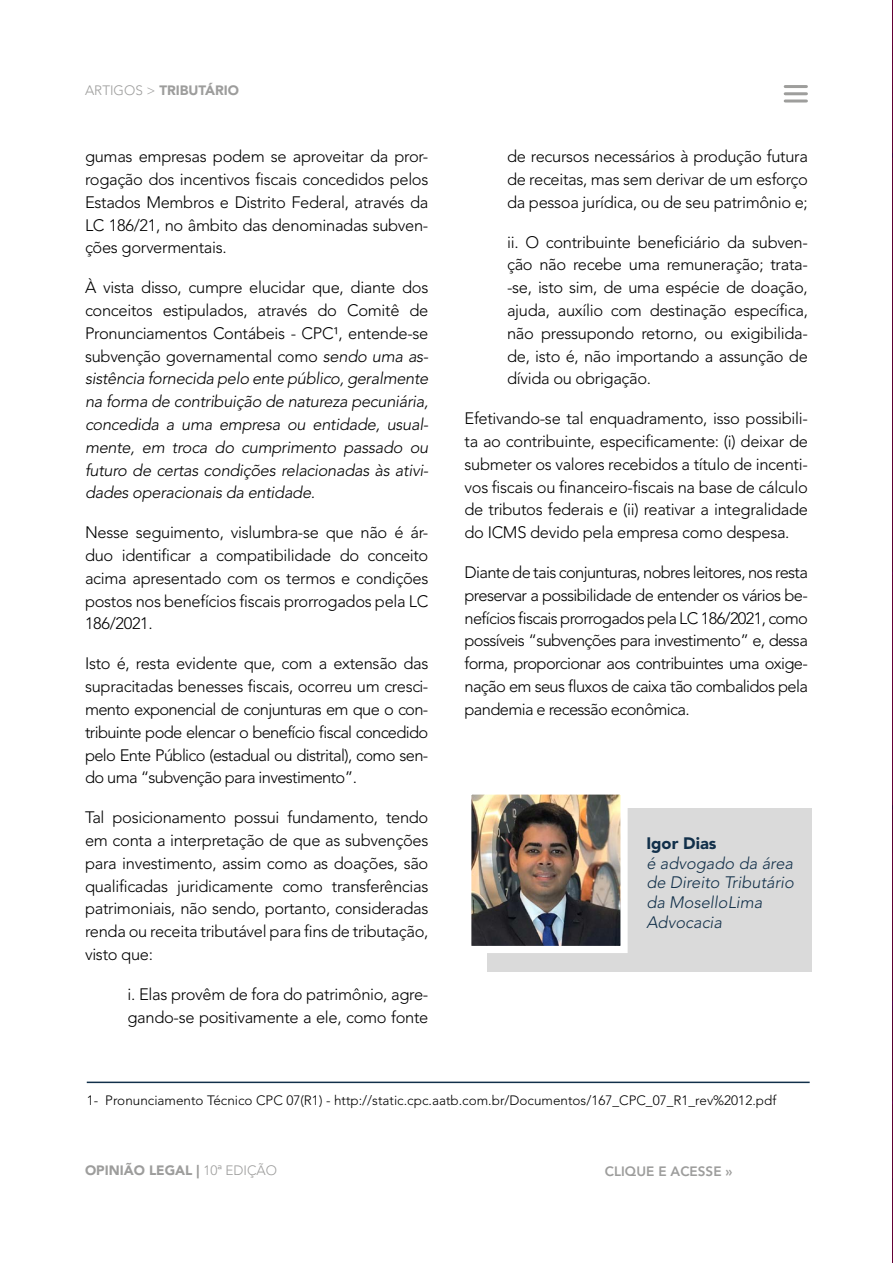
<style>
.page{position:relative;width:893px;height:1263px;background:#fff}
.page>*{position:absolute;margin:0;border:0;box-sizing:border-box;transform-origin:0 0}
.t1{font:300 16.5px/22.8px "Avenir LT Std";letter-spacing:-.02em;color:#000;text-align:justify}
.t2{font:italic 300 16.5px/22.8px "Avenir LT Std";letter-spacing:-.02em;color:#000;text-align:justify}
.t3{font:italic 300 16.5px/19.8px "Avenir LT Std";color:#12304a}
.t4{font:900 16.5px "Avenir LT Std";color:#12304a}
.t5{font:300 13.5px "Avenir LT Std";color:#000}
.t6{font:900 13.5px "Avenir LT Std";color:#9d9d9c}
.t7{font:800 13.5px "Avenir LT Std";color:#9d9d9c}
.s1{font-weight:300}
.s2{font-style:normal}
</style>
<div class="page">
<hr style="left:785px;top:85px;width:21px;height:3px;background:#9e9e9c">
<hr style="left:785px;top:92px;width:21px;height:3px;background:#9e9e9c">
<hr style="left:785px;top:99px;width:21px;height:3px;background:#9e9e9c">
<hr style="left:87px;top:1081px;width:723px;height:2px;background:#12304a">
<div style="left:487px;top:808px;width:325px;height:164px;background:#dadada"></div>
<img style="left:472px;top:795px;width:148px;height:150px">
<div style="left:464px;top:787px;width:164px;height:166px;border:7px solid #fff"></div>
<img style="left:892px;top:0;width:1px;height:1263px">
<p class="t6" style="left:85px;top:82px;width:156px"><span class="s1">ARTIGOS &gt;</span> TRIBUTÁRIO</p>
<p class="t1" style="left:85px;top:145px;width:345px">gumas empresas podem se aproveitar da pror&shy;rogação dos incentivos fiscais concedidos pelos Estados Membros e Distrito Federal, através da LC 186/21, no âmbito das denominadas subven&shy;ções gorvermentais.</p>
<p class="t2" style="left:85px;top:276px;width:345px"><span class="s2">À vista disso, cumpre elucidar que, diante dos conceitos estipulados, através do Comitê de Pronunciamentos Contábeis - CPC1, entende-se subvenção governamental como</span> sendo uma as&shy;sistência fornecida pelo ente público, geralmente na forma de contribuição de natureza pecuniária, concedida a uma empresa ou entidade, usual&shy;mente, em troca do cumprimento passado ou futuro de certas condições relacionadas às ativi&shy;dades operacionais da entidade.</p>
<p class="t1" style="left:85px;top:521px;width:345px">Nesse seguimento, vislumbra-se que não é ár&shy;duo identificar a compatibilidade do conceito acima apresentado com os termos e condições postos nos benefícios fiscais prorrogados pela LC 186/2021.</p>
<p class="t1" style="left:85px;top:652px;width:345px">Isto é, resta evidente que, com a extensão das supracitadas benesses fiscais, ocorreu um cresci&shy;mento exponencial de conjunturas em que o con&shy;tribuinte pode elencar o benefício fiscal concedido pelo Ente Público (estadual ou distrital), como sen&shy;do uma “subvenção para investimento”.</p>
<p class="t1" style="left:85px;top:806px;width:345px">Tal posicionamento possui fundamento, tendo em conta a interpretação de que as subvenções para investimento, assim como as doações, são qualificadas juridicamente como transferências patrimoniais, não sendo, portanto, consideradas renda ou receita tributável para fins de tributação, visto que:</p>
<p class="t1" style="left:128px;top:983px;width:302px">i. Elas provêm de fora do patrimônio, agre&shy;gando-se positivamente a ele, como fonte</p>
<p class="t1" style="left:507px;top:145px;width:302px">de recursos necessários à produção futura de receitas, mas sem derivar de um esforço da pessoa jurídica, ou de seu patrimônio e;</p>
<p class="t1" style="left:507px;top:231px;width:302px">ii. O contribuinte beneficiário da subven&shy;ção não recebe uma remuneração; trata--se, isto sim, de uma espécie de doação, ajuda, auxílio com destinação específica, não pressupondo retorno, ou exigibilida&shy;de, isto é, não importando a assunção de dívida ou obrigação.</p>
<p class="t1" style="left:465px;top:407px;width:345px">Efetivando-se tal enquadramento, isso possibili&shy;ta ao contribuinte, especificamente: (i) deixar de submeter os valores recebidos a título de incenti&shy;vos fiscais ou financeiro-fiscais na base de cálculo de tributos federais e (ii) reativar a integralidade do ICMS devido pela empresa como despesa.</p>
<p class="t1" style="left:465px;top:561px;width:345px">Diante de tais conjunturas, nobres leitores, nos resta preservar a possibilidade de entender os vários be&shy;nefícios fiscais prorrogados pela LC 186/2021, como possíveis “subvenções para investimento” e, dessa forma, proporcionar aos contribuintes uma oxige&shy;nação em seus fluxos de caixa tão combalidos pela pandemia e recessão econômica.</p>
<p class="t4" style="left:646px;top:833px;width:72px">Igor Dias</p>
<p class="t3" style="left:646px;top:853px;width:149px">é advogado da área de Direito Tributário da MoselloLima<br>Advocacia</p>
<p class="t5" style="left:87px;top:1092px;width:691px">1- Pronunciamento Técnico CPC 07(R1) - http://static.cpc.aatb.com.br/Documentos/167_CPC_07_R1_rev%2012.pdf</p>
<p class="t6" style="left:85px;top:1162px;width:194px">OPINIÃO LEGAL | <span class="s1">10a EDIÇÃO</span></p>
<p class="t7" style="left:605px;top:1164px;width:129px">CLIQUE E ACESSE »</p>
</div>
